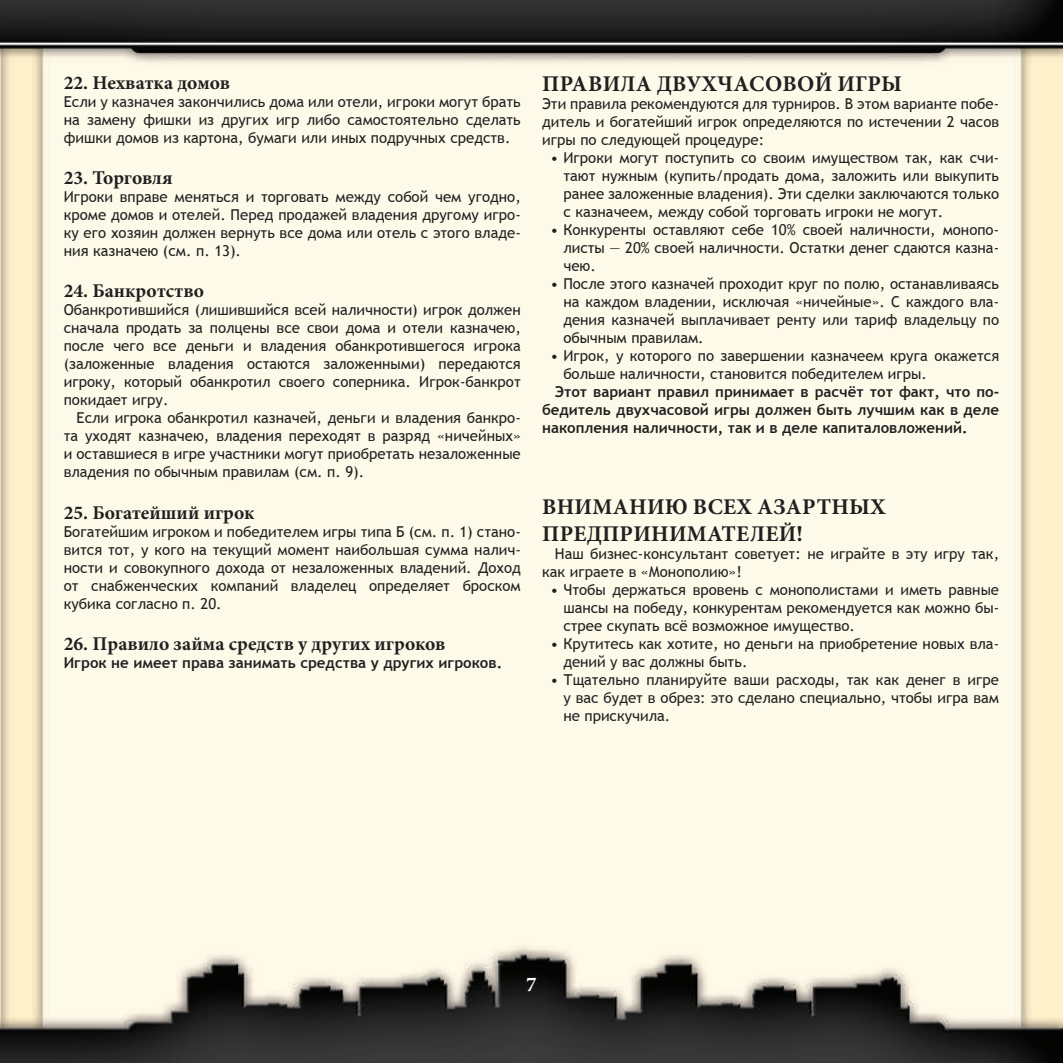
<style>
.page{position:relative;width:1063px;height:1063px;background:#fff}
.page>*{position:absolute;margin:0;border:0;box-sizing:border-box;transform-origin:0 0}
.t1{font:700 22.5px "Minion Pro";letter-spacing:.01em;color:#231f20}
.t2{font:700 21px "Minion Pro";color:#fff}
.t3{font:700 19.5px "Minion Pro";color:#231f20}
.t4{font:15px/18px "Trebuchet MS";color:#231f20;text-align:justify}
.t5{font:700 15px/18px "Trebuchet MS";color:#231f20;text-align:justify}
</style>
<div class="page">
<img style="left:0;top:0;width:1063px;height:1063px">
<p class="t3" style="left:64px;top:69px;width:168px">22. Нехватка домов</p>
<p class="t4" style="left:64px;top:92px;width:459px">Если у казначея закончились дома или отели, игроки могут брать на замену фишки из других игр либо самостоятельно сделать фишки домов из картона, бумаги или иных подручных средств.</p>
<p class="t3" style="left:64px;top:164px;width:110px">23. Торговля</p>
<p class="t4" style="left:64px;top:188px;width:459px">Игроки вправе меняться и торговать между собой чем угодно, кроме домов и отелей. Перед продажей владения другому игро&shy;ку его хозяин должен вернуть все дома или отель с этого владе&shy;ния казначею (см. п. 13).</p>
<p class="t3" style="left:64px;top:277px;width:142px">24. Банкротство</p>
<p class="t4" style="left:64px;top:301px;width:459px">Обанкротившийся (лишившийся всей наличности) игрок должен сначала продать за полцены все свои дома и отели казначею, после чего все деньги и владения обанкротившегося игрока (заложенные владения остаются заложенными) передаются игроку, который обанкротил своего соперника. Игрок-банкрот покидает игру.</p>
<p class="t4" style="left:64px;top:409px;width:459px;text-indent:13px">Если игрока обанкротил казначей, деньги и владения банкро&shy;та уходят казначею, владения переходят в разряд «ничейных» и оставшиеся в игре участники могут приобретать незаложенные владения по обычным правилам (см. п. 9).</p>
<p class="t3" style="left:64px;top:499px;width:192px">25. Богатейший игрок</p>
<p class="t4" style="left:64px;top:523px;width:459px">Богатейшим игроком и победителем игры типа Б (см. п. 1) стано&shy;вится тот, у кого на текущий момент наибольшая сумма налич&shy;ности и совокупного дохода от незаложенных владений. Доход от снабженческих компаний владелец определяет броском кубика согласно п. 20.</p>
<p class="t3" style="left:64px;top:630px;width:383px">26. Правило займа средств у других игроков</p>
<p class="t5" style="left:64px;top:654px;width:440px">Игрок не имеет права занимать средства у других игроков.</p>
<p class="t1" style="left:542px;top:68px;width:361px">ПРАВИЛА ДВУХЧАСОВОЙ ИГРЫ</p>
<p class="t4" style="left:542px;top:95px;width:459px">Эти правила рекомендуются для турниров. В этом варианте побе&shy;дитель и богатейший игрок определяются по истечении 2 часов игры по следующей процедуре:</p>
<p class="t4" style="left:563px;top:149px;width:437px;text-indent:-13px">• Игроки могут поступить со своим имуществом так, как счи&shy;тают нужным (купить/продать дома, заложить или выкупить ранее заложенные владения). Эти сделки заключаются только с казначеем, между собой торговать игроки не могут.</p>
<p class="t4" style="left:563px;top:221px;width:437px;text-indent:-13px">• Конкуренты оставляют себе 10% своей наличности, монопо&shy;листы — 20% своей наличности. Остатки денег сдаются казна&shy;чею.</p>
<p class="t4" style="left:563px;top:275px;width:437px;text-indent:-13px">• После этого казначей проходит круг по полю, останавливаясь на каждом владении, исключая «ничейные». С каждого вла&shy;дения казначей выплачивает ренту или тариф владельцу по обычным правилам.</p>
<p class="t4" style="left:563px;top:347px;width:437px;text-indent:-13px">• Игрок, у которого по завершении казначеем круга окажется больше наличности, становится победителем игры.</p>
<p class="t5" style="left:542px;top:382px;width:459px;text-indent:13px">Этот вариант правил принимает в расчёт тот факт, что по&shy;бедитель двухчасовой игры должен быть лучшим как в деле накопления наличности, так и в деле капиталовложений.</p>
<p class="t1" style="left:542px;top:491px;width:345px">ВНИМАНИЮ ВСЕХ АЗАРТНЫХ</p>
<p class="t1" style="left:542px;top:518px;width:262px">ПРЕДПРИНИМАТЕЛЕЙ!</p>
<p class="t4" style="left:542px;top:545px;width:459px;text-indent:13px">Наш бизнес-консультант советует: не играйте в эту игру так, как играете в «Монополию»!</p>
<p class="t4" style="left:563px;top:581px;width:437px;text-indent:-13px">• Чтобы держаться вровень с монополистами и иметь равные шансы на победу, конкурентам рекомендуется как можно бы&shy;стрее скупать всё возможное имущество.</p>
<p class="t4" style="left:563px;top:635px;width:437px;text-indent:-13px">• Крутитесь как хотите, но деньги на приобретение новых вла&shy;дений у вас должны быть.</p>
<p class="t4" style="left:563px;top:671px;width:437px;text-indent:-13px">• Тщательно планируйте ваши расходы, так как денег в игре у вас будет в обрез: это сделано специально, чтобы игра вам не прискучила.</p>
<h2 class="t2" style="left:526px;top:969px;width:12px">7</h2>
</div>
